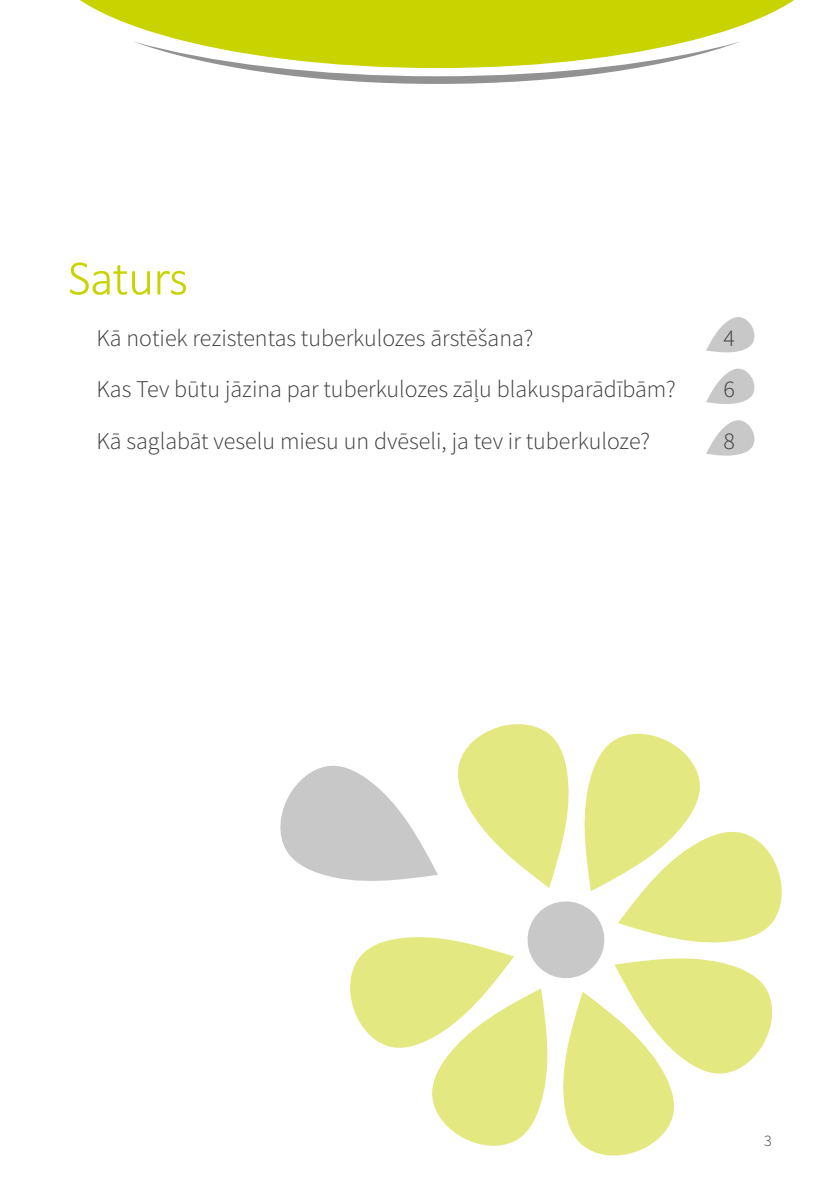
<style>
.page{position:relative;width:840px;height:1191px;background:#fff}
.page>*{position:absolute;margin:0;border:0;box-sizing:border-box;transform-origin:0 0}
.t1{font:300 50px "Calibri";letter-spacing:-.015em;color:#c8d300}
.t2{font:24px "Source Sans Variable";color:#3c3c3b}
.t3{font:16px "Source Sans Variable";color:#3c3c3b}
</style>
<div class="page">
<svg style="left:706px;top:317px;width:49px;height:36px"></svg>
<svg style="left:706px;top:368px;width:49px;height:36px"></svg>
<svg style="left:706px;top:420px;width:49px;height:36px"></svg>
<svg style="left:238px;top:68px;width:398px;height:16px"></svg>
<svg style="left:80px;top:0;width:714px;height:68px;fill:#c8d300"></svg>
<svg style="left:280px;top:724px;width:502px;height:432px"></svg>
<h1 class="t1" style="left:68px;top:247px;width:122px">Saturs</h1>
<p class="t2" style="left:96px;top:323px;width:438px">Kā notiek rezistentas tuberkulozes ārstēšana?</p>
<p class="t2" style="left:723px;top:323px;width:13px">4</p>
<p class="t2" style="left:96px;top:375px;width:580px">Kas Tev būtu jāzina par tuberkulozes zāļu blakusparādībām?</p>
<p class="t2" style="left:723px;top:375px;width:13px">6</p>
<p class="t2" style="left:96px;top:426px;width:555px">Kā saglabāt veselu miesu un dvēseli, ja tev ir tuberkuloze?</p>
<p class="t2" style="left:723px;top:426px;width:13px">8</p>
<p class="t3" style="left:763px;top:1131px;width:9px">3</p>
</div>
